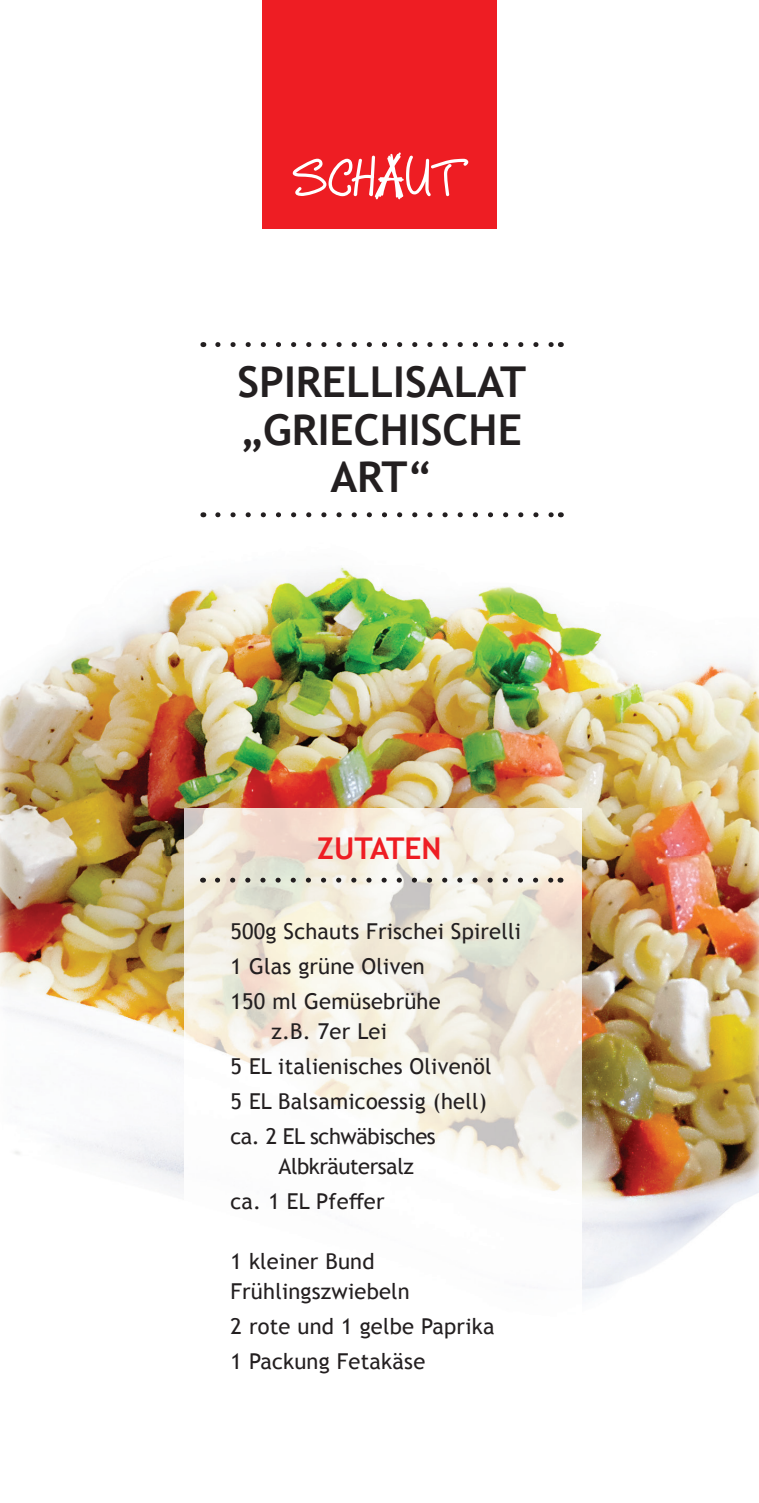
<style>
.page{position:relative;width:759px;height:1503px;background:#fff}
.page>*{position:absolute;margin:0;border:0;box-sizing:border-box;transform-origin:0 0}
.t1{font:700 42.5px/47.5px "Trebuchet MS";color:#231f20;text-align:center}
.t2{font:700 30px "Trebuchet MS";color:#ee1d23}
.t3{font:22px/35px "Trebuchet MS";letter-spacing:.01em;color:#231f20}
.t4{font:22px/35px "Trebuchet MS";letter-spacing:-.02em;color:#231f20}
</style>
<div class="page">
<img style="left:0;top:512px;width:758px;height:344px">
<img style="left:0;top:856px;width:184px;height:330px">
<img style="left:581px;top:856px;width:177px;height:441px">
<div style="left:262px;top:0;width:234px;height:229px;background:#ee1d23"></div>
<svg style="left:292px;top:152px;width:176px;height:47px"></svg>
<svg style="left:218px;top:342px;width:334px;height:5px"></svg>
<svg style="left:218px;top:512px;width:334px;height:5px"></svg>
<img style="left:184px;top:808px;width:397px;height:383px">
<svg style="left:217px;top:877px;width:335px;height:5px;background:#bcb9b1"></svg>
<h1 class="t1" style="left:237px;top:358px;width:290px">SPIRELLISALAT „GRIECHISCHE<br>ART“</h1>
<h2 class="t2" style="left:317px;top:830px;width:126px">ZUTATEN</h2>
<p class="t3" style="left:230px;top:913px;width:292px">500g Schauts Frischei Spirelli<br>1 Glas grüne Oliven<br>150 ml Gemüsebrühe</p>
<p class="t3" style="left:230px;top:1013px;width:262px;text-indent:41px">z.B. 7er Lei<br>5 EL italienisches Olivenöl<br>5 EL Balsamicoessig (hell) ca. 2 EL schwäbisches</p>
<p class="t4" style="left:230px;top:1148px;width:185px;text-indent:48px">Albkräutersalz ca. 1 EL Pfeffer</p>
<p class="t3" style="left:230px;top:1246px;width:181px;line-height:30px">1 kleiner Bund<br>Frühlingszwiebeln</p>
<p class="t3" style="left:230px;top:1308px;width:265px">2 rote und 1 gelbe Paprika<br>1 Packung Fetakäse</p>
</div>
